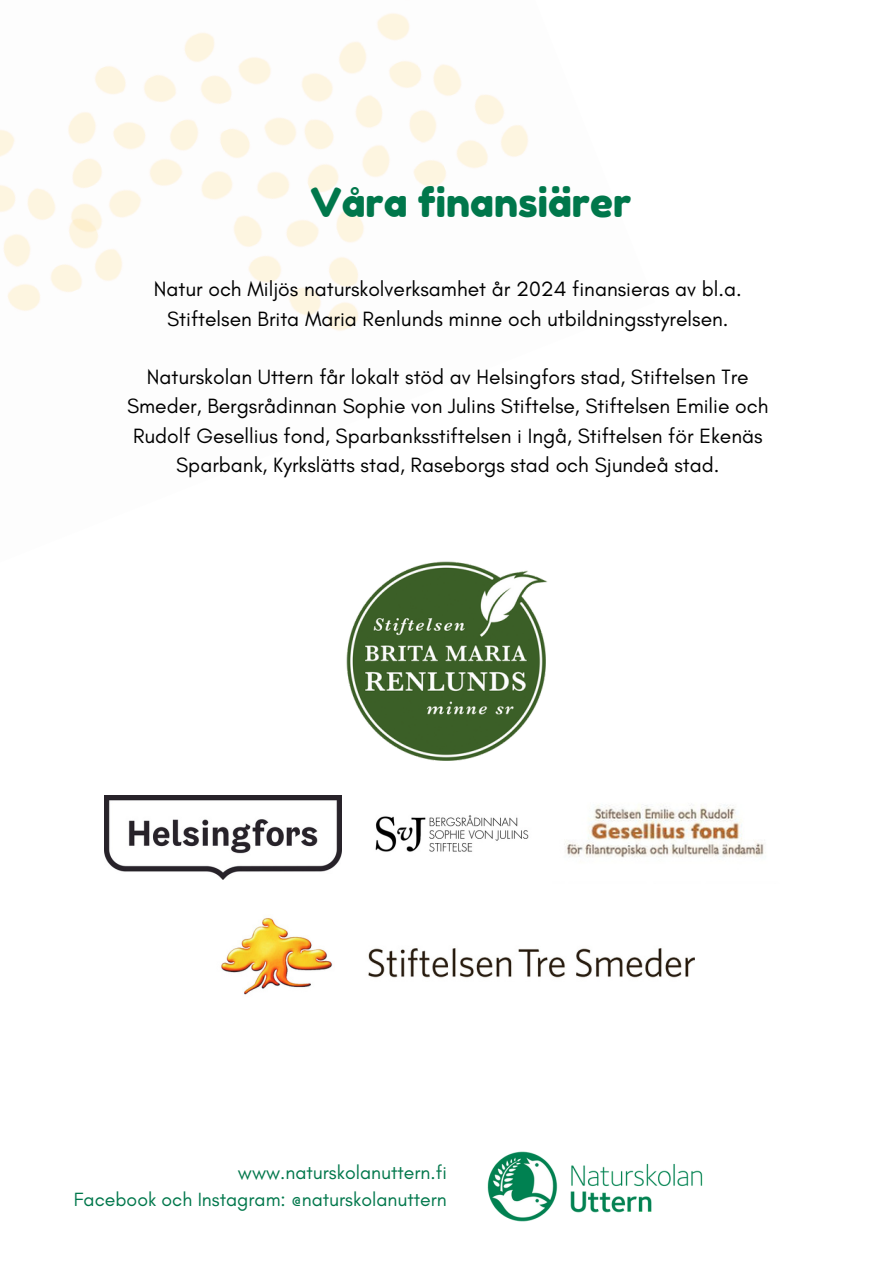
<style>
.page{position:relative;width:894px;height:1264px;background:#fff}
.page>*{position:absolute;margin:0;border:0;box-sizing:border-box;transform-origin:0 0}
.t1{font:39.9px "Fredoka One";color:#00774b}
.t2{font:21px/29.2px "Glacial Indifference";color:#000;text-align:center}
.t3{font:19.5px/27px "Glacial Indifference";color:#00774b;text-align:right}
</style>
<div class="page">
<img style="left:0;top:13px;width:528px;height:318px">
<img style="left:487px;top:1151px;width:216px;height:71px">
<img style="left:221px;top:918px;width:473px;height:77px">
<img style="left:105px;top:795px;width:236px;height:84px">
<img style="left:565px;top:805px;width:199px;height:53px">
<img style="left:375px;top:815px;width:154px;height:37px">
<img style="left:346px;top:561px;width:202px;height:200px">
<h1 class="t1" style="left:310px;top:178px;width:322px">Våra finansiärer</h1>
<p class="t2" style="left:154px;top:274px;width:589px">Natur och Miljös naturskolverksamhet år 2024 finansieras av bl.a.<br>Stiftelsen Brita Maria Renlunds minne och utbildningsstyrelsen.</p>
<p class="t2" style="left:127px;top:362px;width:642px">Naturskolan Uttern får lokalt stöd av Helsingfors stad, Stiftelsen Tre Smeder, Bergsrådinnan Sophie von Julins Stiftelse, Stiftelsen Emilie och Rudolf Gesellius fond, Sparbanksstiftelsen i Ingå, Stiftelsen för Ekenäs Sparbank, Kyrkslätts stad, Raseborgs stad och Sjundeå stad.</p>
<p class="t3" style="left:74px;top:1158px;width:374px">www.naturskolanuttern.fi<br>Facebook och Instagram: @naturskolanuttern</p>
</div>
